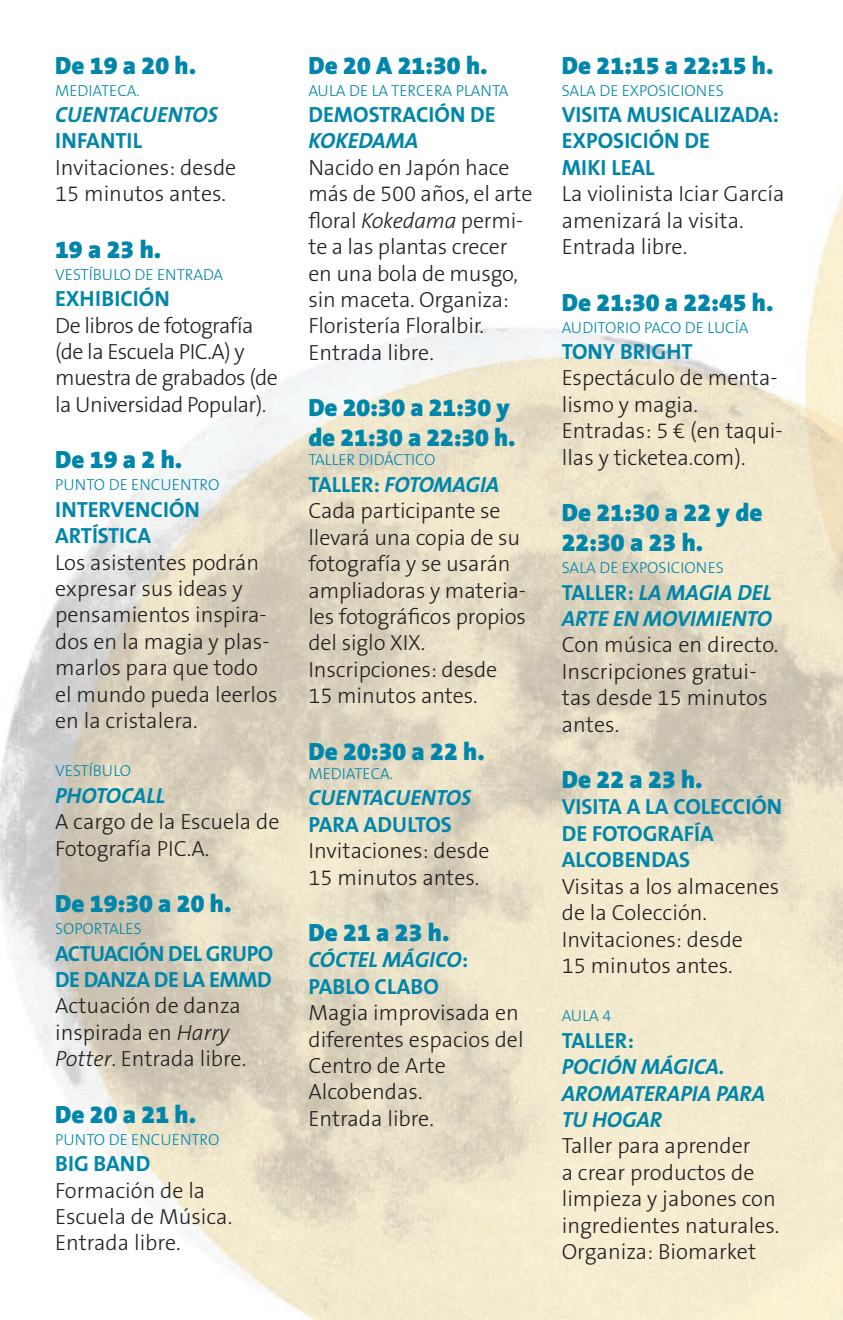
<style>
.page{position:relative;width:843px;height:1320px;background:#fff}
.page>*{position:absolute;margin:0;border:0;box-sizing:border-box;transform-origin:0 0}
.t1{font:900 25px/30px "The Sans B9";color:#0086aa}
.t2{font:300 22px/26.4px "The Sans B3";color:#231f20}
.t3{font:700 22px/26.4px "The Sans B7";color:#0086aa}
.t4{font:italic 700 22px/26.4px "The Sans B7";color:#0086aa}
.t5{font:300 22px/26.4px "The Sans B3";letter-spacing:-.025em;color:#231f20}
.t6{font:700 22px/26.4px "The Sans B7";letter-spacing:-.025em;color:#0086aa}
.t7{font:300 16px "The Sans B3";color:#0086aa}
.s1{font-style:italic}
.s2{font-style:normal}
</style>
<div class="page">
<img style="left:0;top:191px;width:843px;height:1128px">
<p class="t1" style="left:55px;top:51px;width:143px">De 19 a 20 h.</p>
<p class="t7" style="left:55px;top:82px;width:86px">MEDIATECA.</p>
<p class="t4" style="left:55px;top:102px;width:164px">CUENTACUENTOS</p>
<p class="t3" style="left:55px;top:128px;width:89px">INFANTIL</p>
<p class="t2" style="left:55px;top:155px;width:183px">Invitaciones: desde<br>15 minutos antes.</p>
<p class="t1" style="left:55px;top:235px;width:108px">19 a 23 h.</p>
<p class="t7" style="left:55px;top:266px;width:170px">VESTÍBULO DE ENTRADA</p>
<p class="t3" style="left:55px;top:286px;width:116px">EXHIBICIÓN</p>
<p class="t5" style="left:55px;top:312px;width:224px">De libros de fotografía (de la Escuela PIC.A) y muestra de grabados (de la Universidad Popular).</p>
<p class="t1" style="left:55px;top:445px;width:129px">De 19 a 2 h.</p>
<p class="t7" style="left:55px;top:476px;width:166px">PUNTO DE ENCUENTRO</p>
<p class="t3" style="left:55px;top:496px;width:146px">INTERVENCIÓN<br>ARTÍSTICA</p>
<p class="t2" style="left:55px;top:549px;width:224px">Los asistentes podrán expresar sus ideas y pensamientos inspira&shy;dos en la magia y plas&shy;marlos para que todo el mundo pueda leerlos en la cristalera.</p>
<p class="t7" style="left:55px;top:762px;width:77px">VESTÍBULO</p>
<p class="t4" style="left:55px;top:782px;width:111px">PHOTOCALL</p>
<p class="t2" style="left:55px;top:809px;width:226px">A cargo de la Escuela de<br>Fotografía PIC.A.</p>
<p class="t1" style="left:55px;top:889px;width:178px">De 19:30 a 20 h.</p>
<p class="t7" style="left:55px;top:920px;width:88px">SOPORTALES</p>
<p class="t6" style="left:55px;top:940px;width:220px">ACTUACIÓN DEL GRUPO<br>DE DANZA DE LA EMMD</p>
<p class="t2" style="left:55px;top:993px;width:193px">Actuación de danza inspirada en <span class="s1">Harry<br>Potter</span>. Entrada libre.</p>
<p class="t1" style="left:55px;top:1099px;width:143px">De 20 a 21 h.</p>
<p class="t7" style="left:55px;top:1130px;width:166px">PUNTO DE ENCUENTRO</p>
<p class="t3" style="left:55px;top:1150px;width:97px">BIG BAND</p>
<p class="t2" style="left:55px;top:1177px;width:179px">Formación de la<br>Escuela de Música.<br>Entrada libre.</p>
<p class="t1" style="left:308px;top:51px;width:181px">De 20 A 21:30 h.</p>
<p class="t7" style="left:308px;top:82px;width:202px">AULA DE LA TERCERA PLANTA</p>
<p class="t3" style="left:308px;top:102px;width:189px">DEMOSTRACIÓN DE</p>
<p class="t4" style="left:308px;top:128px;width:112px">KOKEDAMA</p>
<p class="t2" style="left:308px;top:155px;width:226px">Nacido en Japón hace más de 500 años, el arte floral <span class="s1">Kokedama</span> permi&shy;te a las plantas crecer en una bola de musgo, sin maceta. Organiza:<br>Floristería Floralbir.<br>Entrada libre.</p>
<p class="t1" style="left:308px;top:393px;width:209px">De 20:30 a 21:30 y de 21:30 a 22:30 h.</p>
<p class="t7" style="left:308px;top:451px;width:129px">TALLER DIDÁCTICO</p>
<p class="t4" style="left:308px;top:472px;width:192px"><span class="s2">TALLER:</span> FOTOMAGIA</p>
<p class="t2" style="left:308px;top:498px;width:219px">Cada participante se llevará una copia de su fotografía y se usarán ampliadoras y materia&shy;les fotográficos propios del siglo XIX.<br>Inscripciones: desde<br>15 minutos antes.</p>
<p class="t1" style="left:308px;top:737px;width:178px">De 20:30 a 22 h.</p>
<p class="t7" style="left:308px;top:764px;width:86px">MEDIATECA.</p>
<p class="t4" style="left:308px;top:785px;width:164px">CUENTACUENTOS</p>
<p class="t3" style="left:308px;top:811px;width:145px">PARA ADULTOS</p>
<p class="t2" style="left:308px;top:838px;width:183px">Invitaciones: desde<br>15 minutos antes.</p>
<p class="t1" style="left:308px;top:918px;width:142px">De 21 a 23 h.</p>
<p class="t4" style="left:308px;top:947px;width:161px">CÓCTEL MÁGICO<span class="s2">:<br>PABLO CLABO</span></p>
<p class="t2" style="left:308px;top:1000px;width:217px">Magia improvisada en diferentes espacios del<br>Centro de Arte<br>Alcobendas.<br>Entrada libre.</p>
<p class="t1" style="left:562px;top:51px;width:213px">De 21:15 a 22:15 h.</p>
<p class="t7" style="left:562px;top:82px;width:164px">SALA DE EXPOSICIONES</p>
<p class="t3" style="left:562px;top:102px;width:219px">VISITA MUSICALIZADA:<br>EXPOSICIÓN DE<br>MIKI LEAL</p>
<p class="t2" style="left:562px;top:181px;width:224px">La violinista Iciar García amenizará la visita.<br>Entrada libre.</p>
<p class="t1" style="left:562px;top:288px;width:213px">De 21:30 a 22:45 h.</p>
<p class="t7" style="left:562px;top:318px;width:188px">AUDITORIO PACO DE LUCÍA</p>
<p class="t3" style="left:562px;top:339px;width:132px">TONY BRIGHT</p>
<p class="t2" style="left:562px;top:365px;width:222px">Espectáculo de menta&shy;lismo y magia.<br>Entradas: 5 € (en taqui&shy;llas y ticketea.com).</p>
<p class="t1" style="left:562px;top:498px;width:202px">De 21:30 a 22 y de<br>22:30 a 23 h.</p>
<p class="t7" style="left:562px;top:559px;width:164px">SALA DE EXPOSICIONES</p>
<p class="t4" style="left:562px;top:579px;width:212px"><span class="s2">TALLER:</span> LA MAGIA DEL<br>ARTE EN MOVIMIENTO</p>
<p class="t2" style="left:562px;top:632px;width:218px">Con música en directo.<br>Inscripciones gratui&shy;tas desde 15 minutos antes.</p>
<p class="t1" style="left:562px;top:765px;width:142px">De 22 a 23 h.</p>
<p class="t3" style="left:562px;top:794px;width:222px">VISITA A LA COLECCIÓN<br>DE FOTOGRAFÍA<br>ALCOBENDAS</p>
<p class="t2" style="left:562px;top:873px;width:219px">Visitas a los almacenes de la Colección.<br>Invitaciones: desde<br>15 minutos antes.</p>
<p class="t7" style="left:562px;top:1007px;width:51px">AULA 4</p>
<p class="t3" style="left:562px;top:1027px;width:74px">TALLER:</p>
<p class="t4" style="left:562px;top:1054px;width:205px">POCIÓN MÁGICA.<br>AROMATERAPIA PARA<br>TU HOGAR</p>
<p class="t2" style="left:562px;top:1133px;width:219px">Taller para aprender<br>a crear productos de limpieza y jabones con ingredientes naturales.<br>Organiza: Biomarket</p>
</div>
